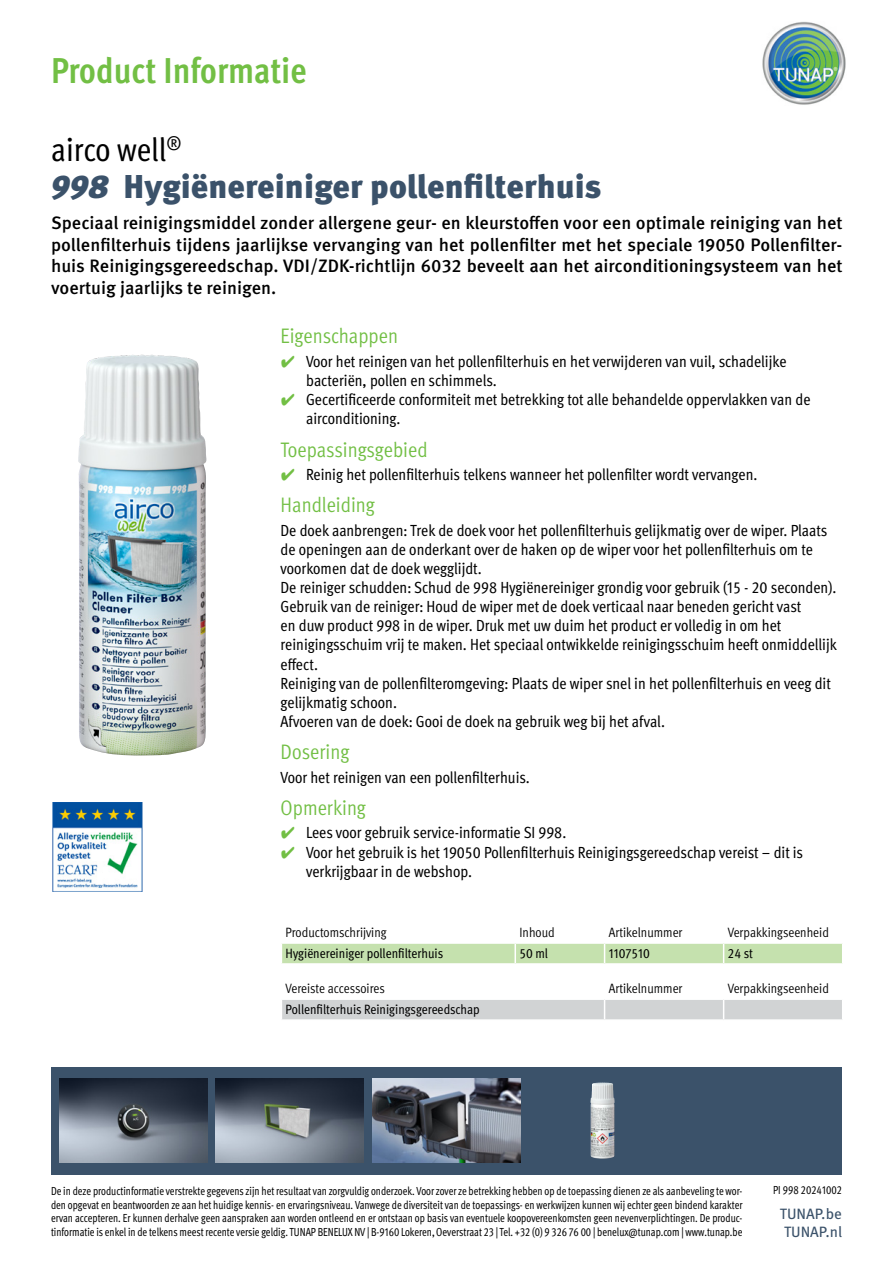
<style>
.page{position:relative;width:893px;height:1263px;background:#fff}
.page>*{position:absolute;margin:0;border:0;box-sizing:border-box;transform-origin:0 0}
.t1{font:700 condensed 36px "Meta Pro";color:#72bf44}
.t2{font:900 33px "Meta Pro";color:#3b526a}
.t3{font:condensed 33px "Meta Pro";letter-spacing:-.005em;color:#000}
.t4{font:condensed 21px "Meta Pro";color:#72bf44}
.t5{font:500 18px/21.6px "Meta Pro";color:#000;text-align:justify}
.t6{font:condensed 16.2px/19px "Meta Pro";color:#000}
.t7{font:15px/18px "Meta Pro";color:#3b526a}
.t8{font:condensed 13.5px "Meta Pro";color:#000}
.t9{font:condensed 13.5px "Meta Pro";color:#000}
.t10{font:condensed 11.7px/13.5px "Meta Pro";color:#000;text-align:justify;scale:.91 1}
.t11{font:condensed 11.7px "Meta Pro";color:#000;scale:.92 1}
.s1{font-style:italic}
.s2{font-family:"Wuerth Global";font-stretch:normal;color:#72bf44}
</style>
<div class="page">
<img style="left:762px;top:21px;width:84px;height:84px">
<div style="left:51px;top:1068px;width:790px;height:107px;background:#3b526a"></div>
<img style="left:59px;top:1079px;width:148px;height:83px">
<img style="left:216px;top:1079px;width:148px;height:83px">
<img style="left:372px;top:1079px;width:148px;height:83px">
<img style="left:590px;top:1082px;width:25px;height:77px">
<img style="left:78px;top:354px;width:129px;height:401px">
<svg style="left:282px;top:943px;width:560px;height:21px;background:#c9e3b4"></svg>
<hr style="left:724px;top:963px;width:119px;height:2px;background:#fff">
<img style="left:53px;top:802px;width:89px;height:90px">
<svg style="left:282px;top:999px;width:560px;height:21px;background:#d4d6d7"></svg>
<hr style="left:724px;top:1019px;width:119px;height:2px;background:#fff">
<h1 class="t1" style="left:51px;top:43px;width:257px">Product Informatie</h1>
<h2 class="t3" style="left:51px;top:125px;width:132px">airco well<sup>®</sup></h2>
<h2 class="t2" style="left:51px;top:161px;width:552px"><span class="s1">998</span> Hygiënereiniger pollenfilterhuis</h2>
<p class="t5" style="left:51px;top:211px;width:793px">Speciaal reinigingsmiddel zonder allergene geur- en kleurstoffen voor een optimale reiniging van het pollenfilterhuis tijdens jaarlijkse vervanging van het pollenfilter met het speciale 19050 Pollenfilter&shy;huis Reinigingsgereedschap. VDI/ZDK-richtlijn 6032 beveelt aan het airconditioningsysteem van het voertuig jaarlijks te reinigen.</p>
<p class="t4" style="left:281px;top:321px;width:119px">Eigenschappen</p>
<p class="t6" style="left:306px;top:350px;width:482px;text-indent:-26px"><span class="s2">✔</span> Voor het reinigen van het pollenfilterhuis en het verwijderen van vuil, schadelijke bacteriën, pollen en schimmels.</p>
<p class="t6" style="left:306px;top:389px;width:506px;text-indent:-26px"><span class="s2">✔</span> Gecertificeerde conformiteit met betrekking tot alle behandelde oppervlakken van de airconditioning.</p>
<p class="t4" style="left:281px;top:434px;width:149px">Toepassingsgebied</p>
<p class="t6" style="left:281px;top:463px;width:478px"><span class="s2">✔</span> Reinig het pollenfilterhuis telkens wanneer het pollenfilter wordt vervangen.</p>
<p class="t4" style="left:281px;top:490px;width:96px">Handleiding</p>
<p class="t6" style="left:281px;top:519px;width:558px">De doek aanbrengen: Trek de doek voor het pollenfilterhuis gelijkmatig over de wiper. Plaats de openingen aan de onderkant over de haken op de wiper voor het pollenfilterhuis om te voorkomen dat de doek wegglijdt.<br>De reiniger schudden: Schud de 998 Hygiënereiniger grondig voor gebruik (15 - 20 seconden).<br>Gebruik van de reiniger: Houd de wiper met de doek verticaal naar beneden gericht vast<br>en duw product 998 in de wiper. Druk met uw duim het product er volledig in om het reinigingsschuim vrij te maken. Het speciaal ontwikkelde reinigingsschuim heeft onmiddellijk effect.<br>Reiniging van de pollenfilteromgeving: Plaats de wiper snel in het pollenfilterhuis en veeg dit gelijkmatig schoon.<br>Afvoeren van de doek: Gooi de doek na gebruik weg bij het afval.</p>
<p class="t4" style="left:281px;top:737px;width:70px">Dosering</p>
<p class="t6" style="left:281px;top:766px;width:251px">Voor het reinigen van een pollenfilterhuis.</p>
<p class="t4" style="left:281px;top:792px;width:87px">Opmerking</p>
<p class="t6" style="left:281px;top:822px;width:287px"><span class="s2">✔</span> Lees voor gebruik service-informatie SI 998.</p>
<p class="t6" style="left:306px;top:841px;width:499px;text-indent:-26px"><span class="s2">✔</span> Voor het gebruik is het 19050 Pollenfilterhuis Reinigingsgereedschap vereist – dit is verkrijgbaar in de webshop.</p>
<p class="t8" style="left:286px;top:922px;width:102px">Productomschrijving</p>
<p class="t8" style="left:519px;top:922px;width:37px">Inhoud</p>
<p class="t8" style="left:609px;top:922px;width:75px">Artikelnummer</p>
<p class="t8" style="left:728px;top:922px;width:103px">Verpakkingseenheid</p>
<p class="t9" style="left:286px;top:943px;width:159px">Hygiënereiniger pollenfilterhuis</p>
<p class="t9" style="left:519px;top:943px;width:30px">50 ml</p>
<p class="t9" style="left:609px;top:943px;width:42px">1107510</p>
<p class="t9" style="left:728px;top:943px;width:27px">24 st</p>
<p class="t8" style="left:286px;top:978px;width:101px">Vereiste accessoires</p>
<p class="t8" style="left:609px;top:978px;width:75px">Artikelnummer</p>
<p class="t8" style="left:728px;top:978px;width:103px">Verpakkingseenheid</p>
<p class="t9" style="left:286px;top:999px;width:196px">Pollenfilterhuis Reinigingsgereedschap</p>
<p class="t10" style="left:51px;top:1184px;width:761px">De in deze productinformatie verstrekte gegevens zijn het resultaat van zorgvuldig onderzoek. Voor zover ze betrekking hebben op de toepassing dienen ze als aanbeveling te wor&shy;den opgevat en beantwoorden ze aan het huidige kennis- en ervaringsniveau. Vanwege de diversiteit van de toepassings- en werkwijzen kunnen wij echter geen bindend karakter ervan accepteren. Er kunnen derhalve geen aanspraken aan worden ontleend en er ontstaan op basis van eventuele koopovereenkomsten geen nevenverplichtingen. De produc&shy;tinformatie is enkel in de telkens meest recente versie geldig. TUNAP BENELUX NV | B-9160 Lokeren, Oeverstraat 23 | Tel. +32 (0) 9 326 76 00 | benelux@tunap.com | www.tunap.be</p>
<p class="t11" style="left:773px;top:1181px;width:76px">PI 998 20241002</p>
<p class="t7" style="left:780px;top:1203px;width:64px">TUNAP.be<br>TUNAP.nl</p>
</div>
